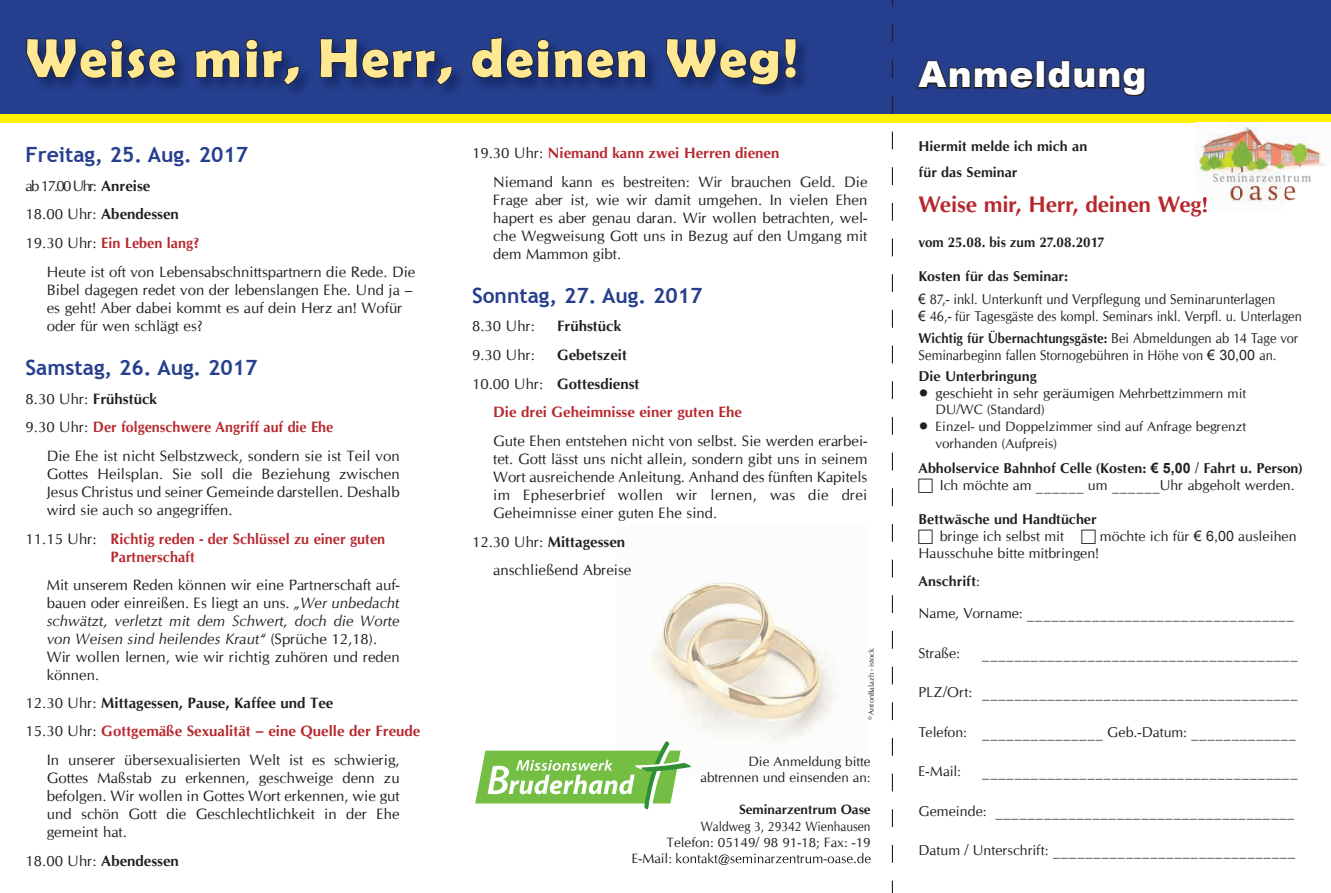
<style>
.page{position:relative;width:1331px;height:893px;background:#fff}
.page>*{position:absolute;margin:0;border:0;box-sizing:border-box;transform-origin:0 0}
.t1{font:700 55.2px "Berlin Sans FB Demi";letter-spacing:.04em;color:#ffe894}
.t2{font:900 36px "Arial";letter-spacing:.025em;color:#fff}
.t3{font:700 22.5px "Cg Omega";letter-spacing:-.005em;color:#b7282e}
.t4{font:700 21px "Trebuchet MS";color:#253f8e}
.t5{font:15px/18px "Cg Omega";color:#231f20}
.t6{font:700 15px "Cg Omega";color:#231f20}
.t7{font:700 15px/18px "Cg Omega";color:#b7282e;scale:.96 1}
.t8{font:700 15px "Cg Omega";color:#b7282e}
.t9{font:700 15px "Cg Omega";color:#b7282e;scale:.95 1}
.t10{font:14.25px/28px "Cg Omega";color:#231f20}
.t11{font:14.25px/21.3px "Cg Omega";color:#231f20;scale:.91 1}
.t12{font:700 14.25px/25.7px "Cg Omega";color:#231f20}
.t13{font:14.25px/23.5px "Cg Omega";color:#231f20;scale:.92 1}
.t14{font:700 14.25px "Cg Omega";color:#231f20;scale:.94 1}
.t15{font:13.5px/16.2px "Cg Omega";color:#231f20;text-align:right}
.t16{font:13.5px "Cg Omega";color:#231f20;scale:.9 1}
.t17{font:700 13.5px "Cg Omega";color:#231f20}
.t18{font:7.5px "Cg Omega";color:#231f20}
.s1{font-weight:700}
.s2{font-weight:400}
.s3{font-weight:400;color:#231f20}
.s4{font-style:italic}
.s5{font-weight:700;color:#b7282e}
.s6{font-family:"Arial"}
.s7{font-size:13.5px}
.s8{font-size:14.25px}
</style>
<div class="page">
<div style="left:0;top:0;width:1331px;height:118px;background:#253f8e"></div>
<img style="left:651px;top:582px;width:185px;height:160px">
<div style="left:0;top:114px;width:1331px;height:8px;background:#fff101"></div>
<svg style="left:26px;top:38px;width:151px;height:42px"></svg>
<svg style="left:194px;top:39px;width:106px;height:84px"></svg>
<svg style="left:319px;top:38px;width:134px;height:48px"></svg>
<svg style="left:471px;top:37px;width:175px;height:42px"></svg>
<svg style="left:666px;top:38px;width:131px;height:48px"></svg>
<svg style="left:475px;top:739px;width:217px;height:71px"></svg>
<svg style="left:676px;top:853px;width:195px;height:12px"></svg>
<svg style="left:892px;top:881px;width:1px;height:12px"></svg>
<svg style="left:892px;top:845px;width:1px;height:18px"></svg>
<svg style="left:892px;top:809px;width:1px;height:18px"></svg>
<svg style="left:892px;top:774px;width:1px;height:17px"></svg>
<svg style="left:892px;top:738px;width:1px;height:18px"></svg>
<svg style="left:892px;top:702px;width:1px;height:18px"></svg>
<svg style="left:892px;top:667px;width:1px;height:17px"></svg>
<svg style="left:892px;top:631px;width:1px;height:18px"></svg>
<svg style="left:892px;top:595px;width:1px;height:18px"></svg>
<svg style="left:892px;top:560px;width:1px;height:17px"></svg>
<svg style="left:892px;top:524px;width:1px;height:18px"></svg>
<svg style="left:892px;top:488px;width:1px;height:18px"></svg>
<svg style="left:892px;top:453px;width:1px;height:17px"></svg>
<svg style="left:892px;top:417px;width:1px;height:18px"></svg>
<svg style="left:892px;top:381px;width:1px;height:18px"></svg>
<svg style="left:892px;top:346px;width:1px;height:17px"></svg>
<svg style="left:892px;top:310px;width:1px;height:18px"></svg>
<svg style="left:892px;top:274px;width:1px;height:18px"></svg>
<svg style="left:892px;top:239px;width:1px;height:17px"></svg>
<svg style="left:892px;top:203px;width:1px;height:18px"></svg>
<svg style="left:892px;top:167px;width:1px;height:18px"></svg>
<svg style="left:892px;top:132px;width:1px;height:17px"></svg>
<svg style="left:892px;top:96px;width:1px;height:18px"></svg>
<svg style="left:892px;top:60px;width:1px;height:18px"></svg>
<svg style="left:892px;top:25px;width:1px;height:17px"></svg>
<svg style="left:917px;top:60px;width:119px;height:29px"></svg>
<div style="left:1036px;top:61px;width:9px;height:28px;border:2px solid #231f20"></div>
<svg style="left:1047px;top:60px;width:99px;height:37px"></svg>
<img style="left:1196px;top:122px;width:129px;height:80px">
<img style="left:1195px;top:196px;width:12px;height:15px">
<h1 class="t1" style="left:26px;top:26px;width:774px">Weise mir, Herr, deinen Weg!</h1>
<h3 class="t4" style="left:26px;top:142px;width:224px">Freitag, 25. Aug. 2017</h3>
<p class="t5" style="left:26px;top:177px;width:126px">ab 17.00 Uhr: <span class="s1">Anreise</span></p>
<p class="t6" style="left:26px;top:206px;width:155px"><span class="s2">18.00 Uhr:</span> Abendessen</p>
<p class="t7" style="left:26px;top:234px;width:183px"><span class="s3">19.30 Uhr:</span> Ein Leben lang?</p>
<p class="t5" style="left:47px;top:263px;width:370px">Heute ist oft von Lebensabschnittspartnern die Rede. Die</p>
<p class="t5" style="left:47px;top:281px;width:368px">Bibel dagegen redet von der lebenslangen Ehe. Und ja – es geht! Aber dabei kommt es auf dein Herz an! Wofür oder für wen schlägt es?</p>
<h3 class="t4" style="left:26px;top:354px;width:234px">Samstag, 26. Aug. 2017</h3>
<p class="t6" style="left:26px;top:390px;width:133px"><span class="s2">8.30 Uhr:</span> Frühstück</p>
<p class="t9" style="left:26px;top:418px;width:325px"><span class="s3">9.30 Uhr:</span> Der folgenschwere Angriff auf die Ehe</p>
<p class="t5" style="left:47px;top:447px;width:354px">Die Ehe ist nicht Selbstzweck, sondern sie ist Teil von</p>
<p class="t5" style="left:47px;top:465px;width:354px;text-align:justify">Gottes Heilsplan. Sie soll die Beziehung zwischen Jesus Christus und seiner Gemeinde darstellen. Deshalb wird sie auch so angegriffen.</p>
<p class="t7" style="left:111px;top:529px;width:288px;text-indent:-85px"><span class="s3">11.15 Uhr:</span> Richtig reden - der Schlüssel zu einer guten<br>Partnerschaft</p>
<p class="t5" style="left:47px;top:576px;width:354px">Mit unserem Reden können wir eine Partnerschaft auf&shy;bauen oder einreißen. Es liegt an uns. <span class="s4">„Wer unbedacht schwätzt, verletzt mit dem Schwert, doch die Worte von Weisen sind heilendes Kraut“</span> (Sprüche 12,18).<br>Wir wollen lernen, wie wir richtig zuhören und reden können.</p>
<p class="t6" style="left:26px;top:694px;width:309px"><span class="s2">12.30 Uhr:</span> Mittagessen, Pause, Kaffee und Tee</p>
<p class="t8" style="left:26px;top:722px;width:396px"><span class="s3">15.30 Uhr:</span> Gottgemäße Sexualität – eine Quelle der Freude</p>
<p class="t5" style="left:47px;top:751px;width:354px">In unserer übersexualisierten Welt ist es schwierig,</p>
<p class="t5" style="left:47px;top:769px;width:354px;text-align:justify">Gottes Maßstab zu erkennen, geschweige denn zu befolgen. Wir wollen in Gottes Wort erkennen, wie gut und schön Gott die Geschlechtlichkeit in der Ehe gemeint hat.</p>
<p class="t6" style="left:26px;top:852px;width:155px"><span class="s2">18.00 Uhr:</span> Abendessen</p>
<p class="t5" style="left:493px;top:139px;width:376px;line-height:28.7px;text-indent:-21px">19.30 Uhr: <span class="s5">Niemand kann zwei Herren dienen<br></span>Niemand kann es bestreiten: Wir brauchen Geld. Die</p>
<p class="t5" style="left:493px;top:191px;width:376px;text-align:justify">Frage aber ist, wie wir damit umgehen. In vielen Ehen hapert es aber genau daran. Wir wollen betrachten, wel&shy;che Wegweisung Gott uns in Bezug auf den Umgang mit dem Mammon gibt.</p>
<h3 class="t4" style="left:472px;top:282px;width:232px">Sonntag, 27. Aug. 2017</h3>
<p class="t5" style="left:472px;top:318px;width:64px">8.30 Uhr:</p>
<p class="t6" style="left:557px;top:318px;width:66px">Frühstück</p>
<p class="t5" style="left:472px;top:346px;width:64px">9.30 Uhr:</p>
<p class="t6" style="left:557px;top:346px;width:72px">Gebetszeit</p>
<p class="t6" style="left:472px;top:375px;width:169px"><span class="s2">10.00 Uhr:</span> Gottesdienst</p>
<p class="t8" style="left:493px;top:403px;width:250px">Die drei Geheimnisse einer guten Ehe</p>
<p class="t5" style="left:493px;top:432px;width:376px;text-align:justify">Gute Ehen entstehen nicht von selbst. Sie werden erarbei&shy;tet. Gott lässt uns nicht allein, sondern gibt uns in seinem Wort ausreichende Anleitung. Anhand des fünften Kapitels im Epheserbrief wollen wir lernen, was die drei Geheimnisse einer guten Ehe sind.</p>
<p class="t5" style="left:493px;top:527px;width:140px;line-height:28.7px;text-indent:-21px">12.30 Uhr: <span class="s1">Mittagessen </span>anschließend Abreise</p>
<p class="t18" style="left:867px;top:720px;width:74px;rotate:-90deg">© AntonBalazh - istock</p>
<p class="t15" style="left:701px;top:753px;width:172px">Die Anmeldung bitte abtrennen und einsenden an:</p>
<p class="t17" style="left:739px;top:802px;width:133px">Seminarzentrum Oase</p>
<p class="t16" style="left:701px;top:818px;width:190px">Waldweg 3, 29342 Wienhausen</p>
<p class="t15" style="left:667px;top:834px;width:206px">Telefon: 05149/ 98 91-18; Fax: -19</p>
<p class="t15" style="left:632px;top:851px;width:42px">E-Mail:</p>
<h2 class="t2" style="left:918px;top:48px;width:230px">Anmeldung</h2>
<p class="t12" style="left:918px;top:134px;width:170px">Hiermit melde ich mich an für das Seminar</p>
<h3 class="t3" style="left:918px;top:192px;width:291px">Weise mir, Herr, deinen Weg!</h3>
<p class="t14" style="left:918px;top:233px;width:199px">vom 25.08. bis zum 27.08.2017</p>
<p class="t13" style="left:918px;top:264px;width:389px"><span class="s1">Kosten für das Seminar:<br></span><span class="s6">€</span> 87,- inkl. Unterkunft und Verpflegung und Seminarunterlagen</p>
<p class="t11" style="left:918px;top:306px;width:423px"><span class="s6">€</span> 46,- für Tagesgäste des kompl. Seminars inkl. Verpfl. u. Unterlagen<br><span class="s1">Wichtig für Übernachtungsgäste:</span> Bei Abmeldungen ab 14 Tage vor</p>
<p class="t11" style="left:918px;top:344px;width:395px">Seminarbeginn fallen Stornogebühren in Höhe von <span class="s6">€ 30,00</span> an.<br><span class="s1">Die Unterbringung</span></p>
<p class="t10" style="left:918px;top:379px;width:329px">• geschieht in sehr geräumigen <span class="s7">Mehrbettzimmern mit</span></p>
<p class="t15" style="left:935px;top:402px;width:111px">DU/WC (Standard)</p>
<p class="t15" style="left:935px;top:419px;width:312px;text-align:left;text-indent:-17px"><span class="s8">•</span> Einzel- und Doppelzimmer sind auf Anfrage begrenzt vorhanden (Aufpreis)</p>
<p class="t12" style="left:940px;top:460px;width:364px;line-height:17.1px;text-indent:-21px">Abholservice Bahnhof Celle (Kosten: <span class="s6">€ 5,00</span> / Fahrt u. Person)<br><span class="s2">Ich möchte am ______ um ______Uhr abgeholt werden.</span></p>
<p class="t12" style="left:918px;top:506px;width:180px">Bettwäsche und Handtücher</p>
<p class="t10" style="left:940px;top:522px;width:126px">bringe ich selbst mit</p>
<p class="t10" style="left:1100px;top:522px;width:198px">möchte ich für <span class="s6">€ 6,00</span> ausleihen</p>
<p class="t10" style="left:918px;top:539px;width:182px">Hausschuhe bitte mitbringen!<br><span class="s1">Anschrift</span>:</p>
<p class="t10" style="left:918px;top:599px;width:377px">Name, Vorname: _________________________________</p>
<p class="t10" style="left:918px;top:639px;width:43px">Straße:</p>
<p class="t10" style="left:982px;top:639px;width:317px">_______________________________________</p>
<p class="t10" style="left:918px;top:678px;width:381px">PLZ/Ort: _______________________________________</p>
<p class="t10" style="left:918px;top:718px;width:379px">Telefon: _______________ Geb.-Datum: _____________</p>
<p class="t10" style="left:918px;top:757px;width:44px">E-Mail:</p>
<p class="t10" style="left:982px;top:757px;width:317px">_______________________________________</p>
<p class="t10" style="left:918px;top:797px;width:377px">Gemeinde: _____________________________________</p>
<p class="t10" style="left:918px;top:836px;width:378px">Datum / Unterschrift: ______________________________</p>
</div>
